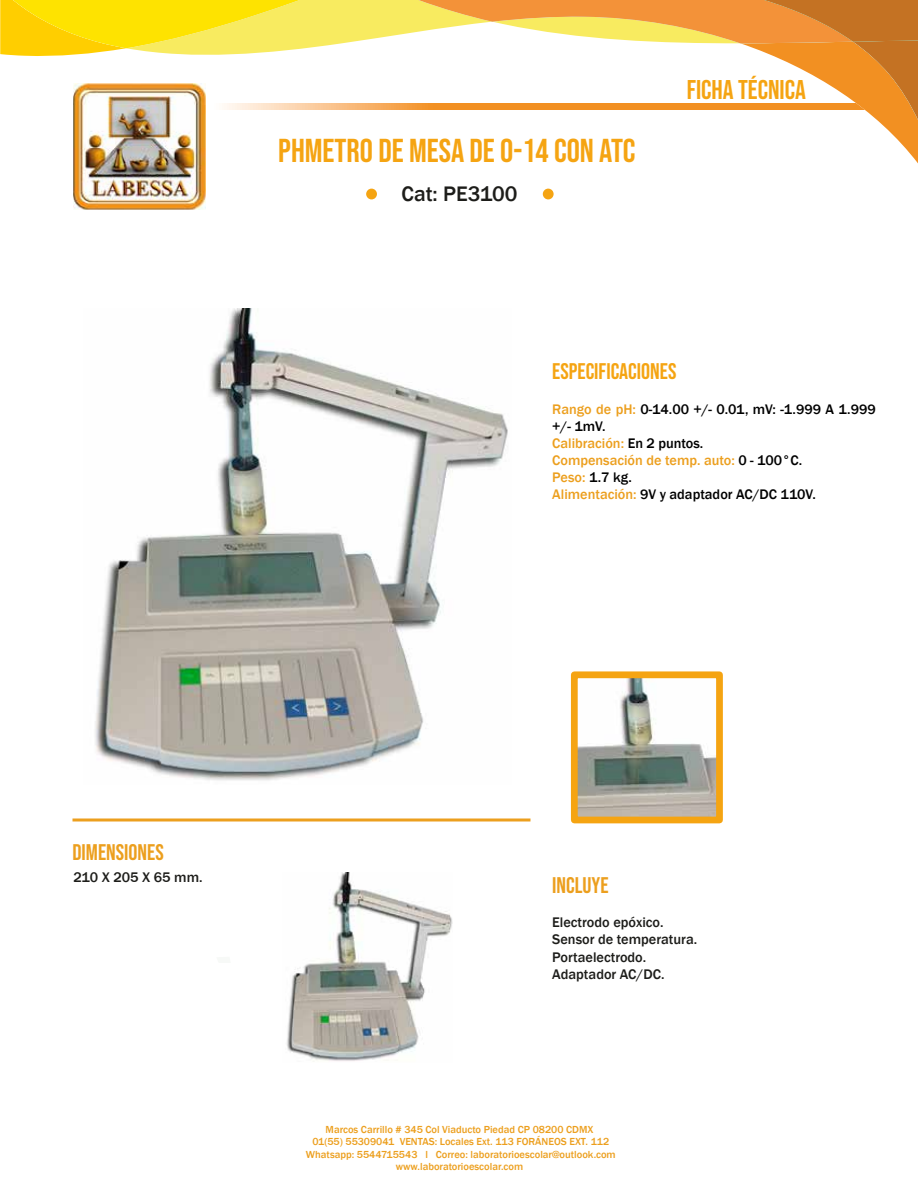
<style>
.page{position:relative;width:918px;height:1188px;background:#fff}
.page>*{position:absolute;margin:0;border:0;box-sizing:border-box;transform-origin:0 0}
.t1{font:33px "Bebas Neue";color:#f5a412}
.t2{font:27px "Bebas Neue";color:#f5a412}
.t3{font:22.5px "Bebas Neue";color:#ec9f1e}
.t4{font:22.5px "Bebas Neue";color:#f5a412}
.t5{font:500 21.6px "Franklin Gothic";color:#1d1d1a}
.t6{font:500 14.25px/17.1px "Franklin Gothic";color:#000}
.t7{font:500 14.25px/17.1px "Franklin Gothic";color:#1d1d1a}
.t8{font:500 10.5px/12.6px "Franklin Gothic";color:#ec9f1e;text-align:center}
.s1{color:#ec9f1e}
</style>
<div class="page">
<img style="left:579px;top:679px;width:136px;height:136px">
<div style="left:366px;top:189px;width:11px;height:10px;background:#f5a412;border-radius:50%"></div>
<div style="left:543px;top:189px;width:11px;height:10px;background:#f5a412;border-radius:50%"></div>
<div style="left:571px;top:671px;width:152px;height:152px;border:7px solid #f5a412"></div>
<img style="left:74px;top:163px;width:131px;height:47px">
<svg style="left:0;top:0;width:918px;height:163px"></svg>
<hr style="left:73px;top:819px;width:457px;height:3px;background:#ec9f1e">
<img style="left:95px;top:309px;width:413px;height:472px">
<img style="left:286px;top:873px;width:167px;height:189px">
<h1 class="t1" style="left:278px;top:132px;width:359px">PHMETRO DE MESA DE 0-14 CON ATC</h1>
<h3 class="t5" style="left:402px;top:180px;width:118px">Cat: PE3100</h3>
<h2 class="t2" style="left:687px;top:74px;width:121px">FICHA TÉCNICA</h2>
<h3 class="t4" style="left:552px;top:359px;width:126px">ESPECIFICACIONES</h3>
<h3 class="t6" style="left:552px;top:400px;width:325px"><span class="s1">Rango de pH:</span> 0-14.00 +/- 0.01, mV: -1.999 A 1.999 +/- 1mV.<br><span class="s1">Calibración:</span> En 2 puntos.<br><span class="s1">Compensación de temp. auto:</span> 0 - 100°C.<br><span class="s1">Peso:</span> 1.7 kg.<br><span class="s1">Alimentación:</span> 9V y adaptador AC/DC 110V.</h3>
<h3 class="t3" style="left:73px;top:839px;width:93px">DIMENSIONES</h3>
<h3 class="t7" style="left:74px;top:869px;width:131px">210 X 205 X 65 mm.</h3>
<h3 class="t3" style="left:552px;top:872px;width:58px">INCLUYE</h3>
<h3 class="t7" style="left:552px;top:914px;width:146px">Electrodo epóxico.<br>Sensor de temperatura.<br>Portaelectrodo.<br>Adaptador AC/DC.</h3>
<p class="t8" style="left:306px;top:1123px;width:311px">Marcos Carrillo # 345 Col Viaducto Piedad CP 08200 CDMX<br>01(55) 55309041 VENTAS: Locales Ext. 113 FORÁNEOS EXT. 112<br>Whatsapp: 5544715543 l Correo: laboratorioescolar@outlook.com www.laboratorioescolar.com</p>
</div>
